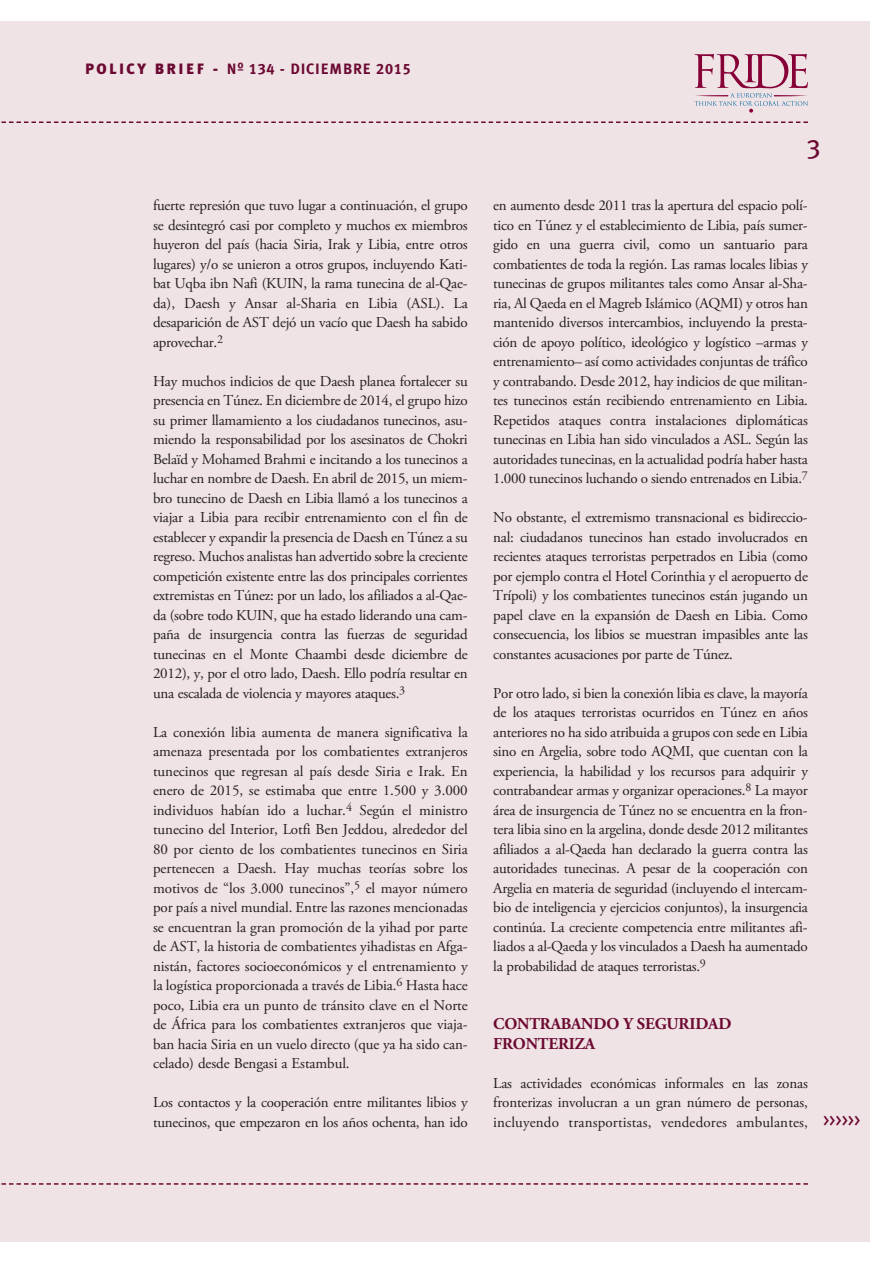
<style>
.page{position:relative;width:893px;height:1263px;background:#fff}
.page>*{position:absolute;margin:0;border:0;box-sizing:border-box;transform-origin:0 0}
.t1{font:27px "Meta Plus Book Caps";color:#6c0932}
.t2{font:700 16.5px/19.5px "Adobe Garamond Pro";letter-spacing:-.01em;color:#6c0932}
.t3{font:15px/19.5px "Adobe Garamond Pro";letter-spacing:-.015em;color:#231f20;text-align:justify}
.t4{font:15px "Meta Plus Bold Caps";letter-spacing:.055em;color:#6c0932}
.s1{font-family:"Meta Plus";font-weight:900}
.s2{font-family:"Meta Plus Book Caps";font-size:18px;color:#6c0932}
</style>
<div class="page">
<div style="left:0;top:22px;width:869px;height:1220px;background:#efe3e5"></div>
<svg style="left:1px;top:121px;width:807px;height:2px"></svg>
<svg style="left:1px;top:1183px;width:807px;height:2px"></svg>
<svg style="left:694px;top:54px;width:114px;height:58px"></svg>
<p class="t4" style="left:85px;top:60px;width:327px"><span class="s1">POLICY BRIEF -</span> Nº 134 - DICIEMBRE 2015</p>
<p class="t3" style="left:153px;top:197px;width:316px">fuerte represión que tuvo lugar a continuación, el grupo se desintegró casi por completo y muchos ex miembros huyeron del país (hacia Siria, Irak y Libia, entre otros lugares) y/o se unieron a otros grupos, incluyendo Kati&shy;bat Uqba ibn Nafi (KUIN, la rama tunecina de al-Qae&shy;da), Daesh y Ansar al-Sharia en Libia (ASL). La desaparición de AST dejó un vacío que Daesh ha sabido aprovechar.<sup>2</sup></p>
<p class="t3" style="left:153px;top:372px;width:316px">Hay muchos indicios de que Daesh planea fortalecer su presencia en Túnez. En diciembre de 2014, el grupo hizo su primer llamamiento a los ciudadanos tunecinos, asu&shy;miendo la responsabilidad por los asesinatos de Chokri Belaïd y Mohamed Brahmi e incitando a los tunecinos a luchar en nombre de Daesh. En abril de 2015, un miem&shy;bro tunecino de Daesh en Libia llamó a los tunecinos a viajar a Libia para recibir entrenamiento con el fin de establecer y expandir la presencia de Daesh en Túnez a su regreso. Muchos analistas han advertido sobre la creciente competición existente entre las dos principales corrientes extremistas en Túnez: por un lado, los afiliados a al-Qae&shy;da (sobre todo KUIN, que ha estado liderando una cam&shy;paña de insurgencia contra las fuerzas de seguridad tunecinas en el Monte Chaambi desde diciembre de 2012), y, por el otro lado, Daesh. Ello podría resultar en una escalada de violencia y mayores ataques.<sup>3</sup></p>
<p class="t3" style="left:153px;top:723px;width:316px">La conexión libia aumenta de manera significativa la amenaza presentada por los combatientes extranjeros tunecinos que regresan al país desde Siria e Irak. En enero de 2015, se estimaba que entre 1.500 y 3.000 individuos habían ido a luchar.<sup>4</sup> Según el ministro tunecino del Interior, Lotfi Ben Jeddou, alrededor del 80 por ciento de los combatientes tunecinos en Siria pertenecen a Daesh. Hay muchas teorías sobre los motivos de “los 3.000 tunecinos”,<sup>5</sup> el mayor número por país a nivel mundial. Entre las razones mencionadas se encuentran la gran promoción de la yihad por parte de AST, la historia de combatientes yihadistas en Afga&shy;nistán, factores socioeconómicos y el entrenamiento y la logística proporcionada a través de Libia.<sup>6</sup> Hasta hace poco, Libia era un punto de tránsito clave en el Norte de África para los combatientes extranjeros que viaja&shy;ban hacia Siria en un vuelo directo (que ya ha sido can&shy;celado) desde Bengasi a Estambul.</p>
<p class="t3" style="left:153px;top:1094px;width:316px">Los contactos y la cooperación entre militantes libios y tunecinos, que empezaron en los años ochenta, han ido</p>
<h1 class="t1" style="left:806px;top:133px;width:16px">3</h1>
<p class="t3" style="left:493px;top:197px;width:316px">en aumento desde 2011 tras la apertura del espacio polí&shy;tico en Túnez y el establecimiento de Libia, país sumer&shy;gido en una guerra civil, como un santuario para combatientes de toda la región. Las ramas locales libias y tunecinas de grupos militantes tales como Ansar al-Sha&shy;ria, Al Qaeda en el Magreb Islámico (AQMI) y otros han mantenido diversos intercambios, incluyendo la presta&shy;ción de apoyo político, ideológico y logístico –armas y entrenamiento– así como actividades conjuntas de tráfico y contrabando. Desde 2012, hay indicios de que militan&shy;tes tunecinos están recibiendo entrenamiento en Libia.<br>Repetidos ataques contra instalaciones diplomáticas tunecinas en Libia han sido vinculados a ASL. Según las autoridades tunecinas, en la actualidad podría haber hasta 1.000 tunecinos luchando o siendo entrenados en Libia.<sup>7</sup></p>
<p class="t3" style="left:493px;top:509px;width:316px">No obstante, el extremismo transnacional es bidireccio&shy;nal: ciudadanos tunecinos han estado involucrados en recientes ataques terroristas perpetrados en Libia (como por ejemplo contra el Hotel Corinthia y el aeropuerto de Trípoli) y los combatientes tunecinos están jugando un papel clave en la expansión de Daesh en Libia. Como consecuencia, los libios se muestran impasibles ante las constantes acusaciones por parte de Túnez.</p>
<p class="t3" style="left:493px;top:684px;width:316px">Por otro lado, si bien la conexión libia es clave, la mayoría de los ataques terroristas ocurridos en Túnez en años anteriores no ha sido atribuida a grupos con sede en Libia sino en Argelia, sobre todo AQMI, que cuentan con la experiencia, la habilidad y los recursos para adquirir y contrabandear armas y organizar operaciones.<sup>8</sup> La mayor área de insurgencia de Túnez no se encuentra en la fron&shy;tera libia sino en la argelina, donde desde 2012 militantes afiliados a al-Qaeda han declarado la guerra contra las autoridades tunecinas. A pesar de la cooperación con Argelia en materia de seguridad (incluyendo el intercam&shy;bio de inteligencia y ejercicios conjuntos), la insurgencia continúa. La creciente competencia entre militantes afi&shy;liados a al-Qaeda y los vinculados a Daesh ha aumentado la probabilidad de ataques terroristas.<sup>9</sup></p>
<p class="t2" style="left:493px;top:1014px;width:240px">CONTRABANDO Y SEGURIDAD<br>FRONTERIZA</p>
<p class="t3" style="left:493px;top:1074px;width:369px;text-align:left">Las actividades económicas informales en las zonas fronterizas involucran a un gran número de personas, incluyendo transportistas, vendedores ambulantes, <span class="s2">&gt;&gt;&gt;&gt;&gt;&gt;</span></p>
</div>
